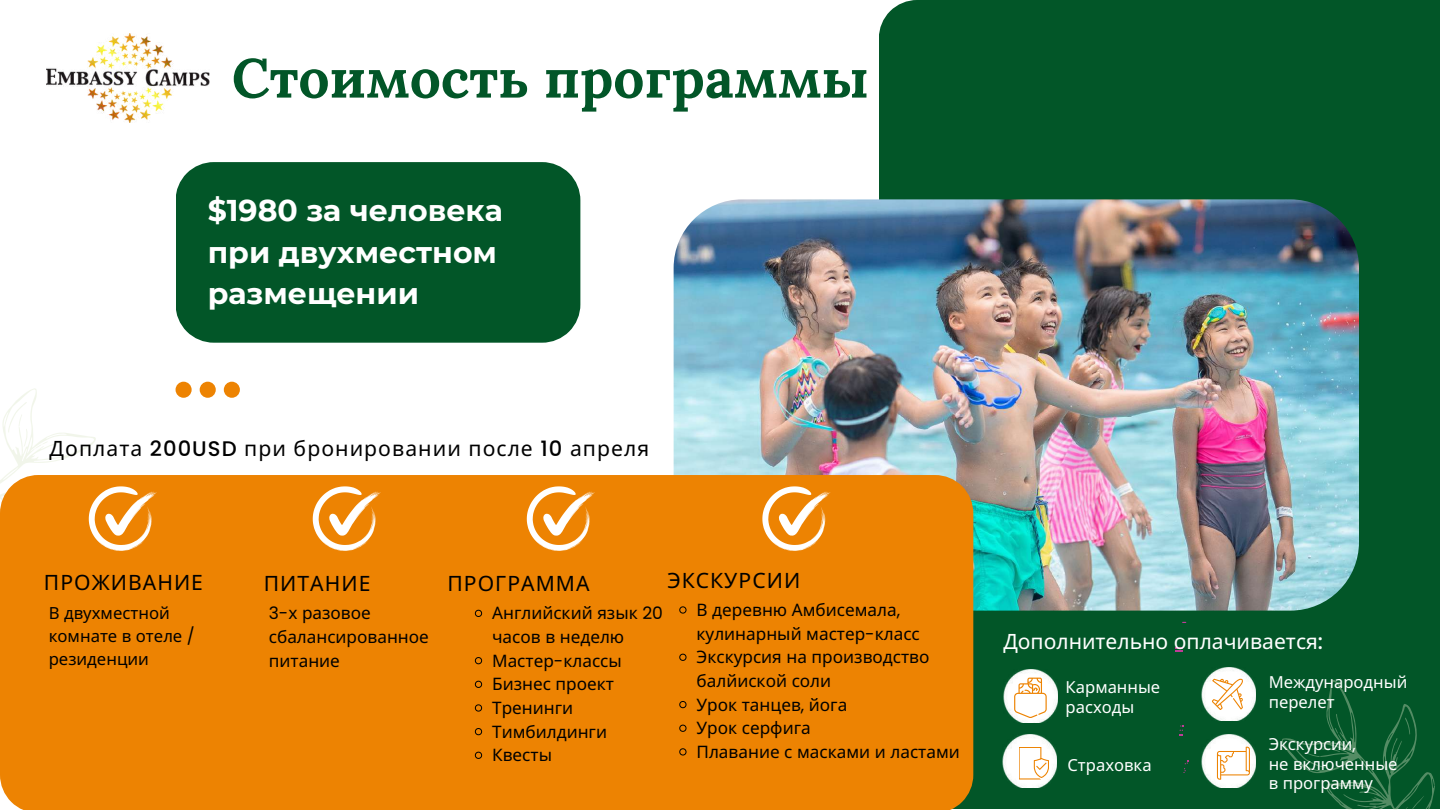
<style>
.page{position:relative;width:1440px;height:810px;background:#fff}
.page>*{position:absolute;margin:0;border:0;box-sizing:border-box;transform-origin:0 0}
.t1{font:700 55px "Lora";color:#025628}
.t2{font:700 30px/41.2px "Montserrat";color:#fff}
.t3{font:21.1px "Noto Sans";letter-spacing:.05em;color:#000}
.t4{font:21.1px "Noto Sans";color:#fff}
.t5{font:17.2px/23.7px "Noto Sans";color:#000}
.t6{font:16.7px/23px "Noto Sans";color:#000}
.t7{font:16.6px/19.5px "Noto Sans";color:#fff}
.s1{font-family:"Poppins";font-weight:500}
.s2{font-family:"Poppins"}
</style>
<div class="page">
<svg style="left:176px;top:382px;width:64px;height:15px"></svg>
<div style="left:879px;top:0;width:561px;height:809px;background:#025628"></div>
<svg style="left:1269px;top:654px;width:171px;height:156px;background:#0a5b2e"></svg>
<img style="left:674px;top:199px;width:685px;height:412px;border-radius:69px">
<div style="left:0;top:475px;width:973px;height:335px;background:#ed8302"></div>
<div style="left:176px;top:162px;width:404px;height:181px;background:#025628"></div>
<img style="left:47px;top:33px;width:162px;height:90px">
<svg style="left:0;top:388px;width:157px;height:217px"></svg>
<svg style="left:475px;top:609px;width:7px;height:8px"></svg>
<svg style="left:475px;top:657px;width:7px;height:8px"></svg>
<svg style="left:475px;top:680px;width:7px;height:8px"></svg>
<svg style="left:475px;top:704px;width:7px;height:8px"></svg>
<svg style="left:475px;top:728px;width:7px;height:8px"></svg>
<svg style="left:475px;top:751px;width:7px;height:8px"></svg>
<svg style="left:679px;top:606px;width:8px;height:8px"></svg>
<svg style="left:679px;top:653px;width:8px;height:8px"></svg>
<svg style="left:679px;top:701px;width:8px;height:8px"></svg>
<svg style="left:679px;top:724px;width:8px;height:8px"></svg>
<svg style="left:679px;top:748px;width:8px;height:8px"></svg>
<svg style="left:313px;top:486px;width:68px;height:65px"></svg>
<svg style="left:527px;top:486px;width:68px;height:65px"></svg>
<svg style="left:762px;top:486px;width:69px;height:65px"></svg>
<img style="left:1201px;top:735px;width:54px;height:52px">
<svg style="left:1217px;top:747px;width:33px;height:33px"></svg>
<svg style="left:1183px;top:761px;width:5px;height:12px"></svg>
<svg style="left:1179px;top:726px;width:4px;height:10px"></svg>
<img style="left:1003px;top:735px;width:54px;height:52px">
<svg style="left:1176px;top:648px;width:7px;height:4px"></svg>
<svg style="left:1019px;top:747px;width:30px;height:33px"></svg>
<img style="left:1003px;top:670px;width:54px;height:52px">
<svg style="left:1014px;top:678px;width:33px;height:40px"></svg>
<img style="left:1201px;top:668px;width:54px;height:52px">
<svg style="left:1212px;top:679px;width:31px;height:31px"></svg>
<h1 class="t1" style="left:232px;top:42px;width:638px">Стоимость программы</h1>
<h2 class="t2" style="left:208px;top:190px;width:297px">$1980 за человека при двухместном размещении</h2>
<p class="t3" style="left:50px;top:434px;width:601px">Доплата <span class="s1">200USD</span> при бронировании после <span class="s1">10</span> апреля</p>
<p class="t3" style="left:44px;top:567px;width:161px">ПРОЖИВАНИЕ</p>
<p class="t3" style="left:264px;top:568px;width:108px">ПИТАНИЕ</p>
<p class="t3" style="left:447px;top:568px;width:144px">ПРОГРАММА</p>
<p class="t3" style="left:667px;top:565px;width:134px">ЭКСКУРСИИ</p>
<p class="t6" style="left:49px;top:601px;width:148px">В двухместной комнате в отеле <span class="s2">/ </span>резиденции</p>
<p class="t5" style="left:269px;top:600px;width:162px;line-height:24px"><span class="s2">3-</span>х разовое сбалансированное питание</p>
<p class="t5" style="left:492px;top:601px;width:172px">Английский язык <span class="s2">20 </span>часов в неделю<br>Мастер<span class="s2">-</span>классы<br>Бизнес проект<br>Тренинги<br>Тимбилдинги<br>Квесты</p>
<p class="t5" style="left:697px;top:597px;width:265px">В деревню Амбисемала<span class="s2">, </span>кулинарный мастер<span class="s2">-</span>класс<br>Экскурсия на производство балйиской соли<br>Урок танцев<span class="s2">,</span> йога<br>Урок серфига<br>Плавание с масками и ластами</p>
<p class="t4" style="left:1003px;top:626px;width:321px">Дополнительно оплачивается<span class="s1">:</span></p>
<p class="t7" style="left:1269px;top:672px;width:140px">Международный перелет</p>
<p class="t7" style="left:1066px;top:677px;width:96px">Карманные расходы</p>
<p class="t7" style="left:1068px;top:755px;width:86px">Страховка</p>
<p class="t7" style="left:1269px;top:734px;width:130px">Экскурсии<span class="s2">,<br></span>не включенные в программу</p>
</div>
